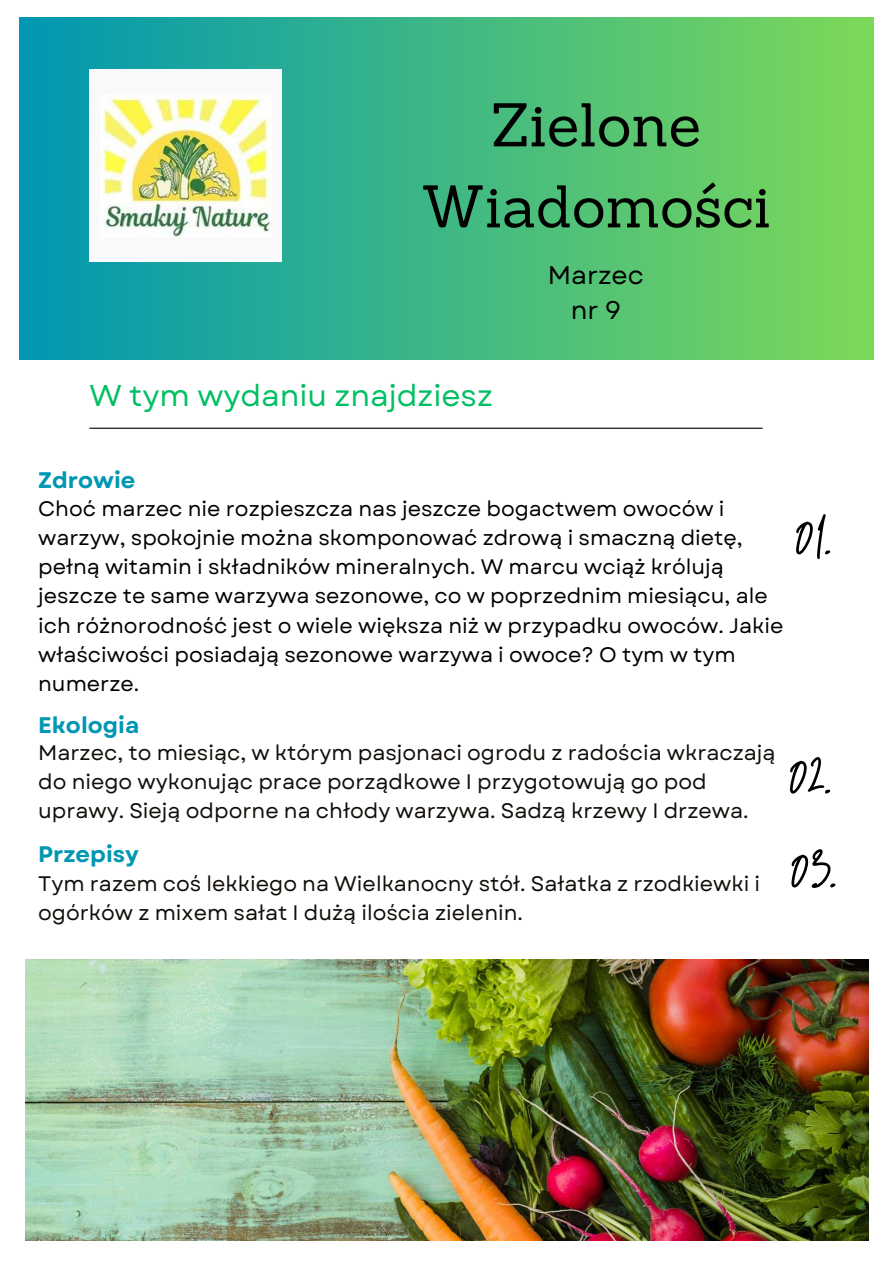
<style>
.page{position:relative;width:894px;height:1264px;background:#fff}
.page>*{position:absolute;margin:0;border:0;box-sizing:border-box;transform-origin:0 0}
.t1{font:60px/93.9px "Twister";color:#000}
.t2{font:60px "Sanchez";color:#000}
.t3{font:58.5px "Sanchez";color:#000}
.t4{font:30px "Garet";color:#00bf63}
.t5{font:25.5px/34.8px "Garet";color:#000;text-align:center}
.t6{font:700 22.5px "Garet";color:#0097b2}
.t7{font:21px/29.2px "Garet";color:#000}
.t8{font:21px/29.2px "Garet";color:#110d09}
</style>
<div class="page">
<div style="left:20px;top:18px;width:853px;height:341px;background:linear-gradient(to right,#0097b2,#7dd858)"></div>
<img style="left:25px;top:959px;width:843px;height:281px">
<img style="left:89px;top:69px;width:193px;height:193px">
<hr style="left:89px;top:427px;width:673px;height:2px;background:#000">
<h1 class="t2" style="left:490px;top:86px;width:211px">Zielone</h1>
<h2 class="t3" style="left:421px;top:169px;width:351px">Wiadomości</h2>
<p class="t5" style="left:547px;top:257px;width:98px">Marzec nr 9</p>
<h3 class="t4" style="left:89px;top:374px;width:405px">W tym wydaniu znajdziesz</h3>
<p class="t6" style="left:38px;top:464px;width:99px">Zdrowie</p>
<p class="t7" style="left:38px;top:493px;width:746px">Choć marzec nie rozpieszcza nas jeszcze bogactwem owoców i warzyw, spokojnie można skomponować zdrową i smaczną dietę, pełną witamin i składników mineralnych. W marcu wciąż królują jeszcze te same warzywa sezonowe, co w poprzednim miesiącu, ale ich różnorodność jest o wiele większa niż w przypadku owoców. Jakie właściwości posiadają sezonowe warzywa i owoce? O tym w tym numerze.</p>
<p class="t6" style="left:38px;top:708px;width:103px">Ekologia</p>
<h1 class="t1" style="left:793px;top:484px;width:43px">01.</h1>
<p class="t8" style="left:38px;top:738px;width:738px">Marzec, to miesiąc, w którym pasjonaci ogrodu z radościa wkraczają do niego wykonując prace porządkowe I przygotowują go pod uprawy. Sieją odporne na chłody warzywa. Sadzą krzewy I drzewa.</p>
<p class="t6" style="left:38px;top:838px;width:102px">Przepisy</p>
<p class="t8" style="left:38px;top:868px;width:723px">Tym razem coś lekkiego na Wielkanocny stół. Sałatka z rzodkiewki i ogórków z mixem sałat I dużą ilościa zielenin.</p>
<h1 class="t1" style="left:786px;top:723px;width:55px">02.<br>03.</h1>
</div>
